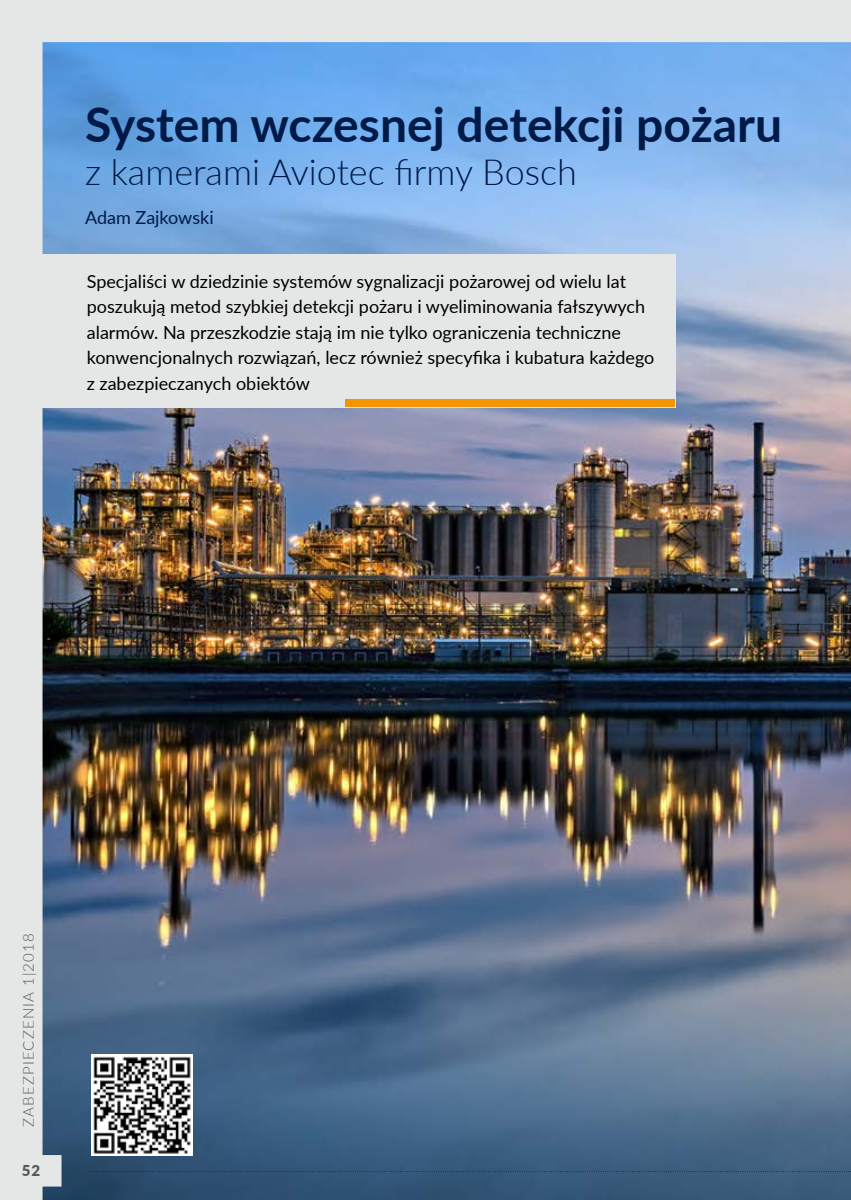
<style>
.page{position:relative;width:851px;height:1200px;background:#fff}
.page>*{position:absolute;margin:0;border:0;box-sizing:border-box;transform-origin:0 0}
.t1{font:700 48px "Lato";color:#001a47}
.t2{font:300 36px "Lato";color:#001a47}
.t3{font:18px/25.5px "Lato";color:#000}
.t4{font:18px "Lato";color:#001a47}
.t5{font:300 15px "Lato";letter-spacing:.075em;color:#58585a}
.t6{font:900 15px "Lato";color:#58585a}
</style>
<div class="page">
<img style="left:0;top:0;width:850px;height:1199px">
<img style="left:91px;top:1054px;width:101px;height:100px">
<div style="left:345px;top:399px;width:330px;height:8px;background:#f39400"></div>
<svg style="left:91px;top:1170px;width:760px;height:1px"></svg>
<h1 class="t1" style="left:85px;top:89px;width:698px">System wczesnej detekcji pożaru</h1>
<h2 class="t2" style="left:85px;top:147px;width:493px">z kamerami Aviotec firmy Bosch</h2>
<p class="t4" style="left:85px;top:204px;width:130px">Adam Zajkowski</p>
<p class="t3" style="left:87px;top:267px;width:569px">Specjaliści w dziedzinie systemów sygnalizacji pożarowej od wielu lat poszukują metod szybkiej detekcji pożaru i wyeliminowania fałszywych alarmów. Na przeszkodzie stają im nie tylko ograniczenia techniczne konwencjonalnych rozwiązań, lecz również specyfika i kubatura każdego z zabezpieczanych obiektów</p>
<p class="t5" style="left:18px;top:1126px;width:194px;rotate:-90deg">ZABEZPIECZENIA 1|2018</p>
<p class="t6" style="left:22px;top:1159px;width:20px">52</p>
</div>
